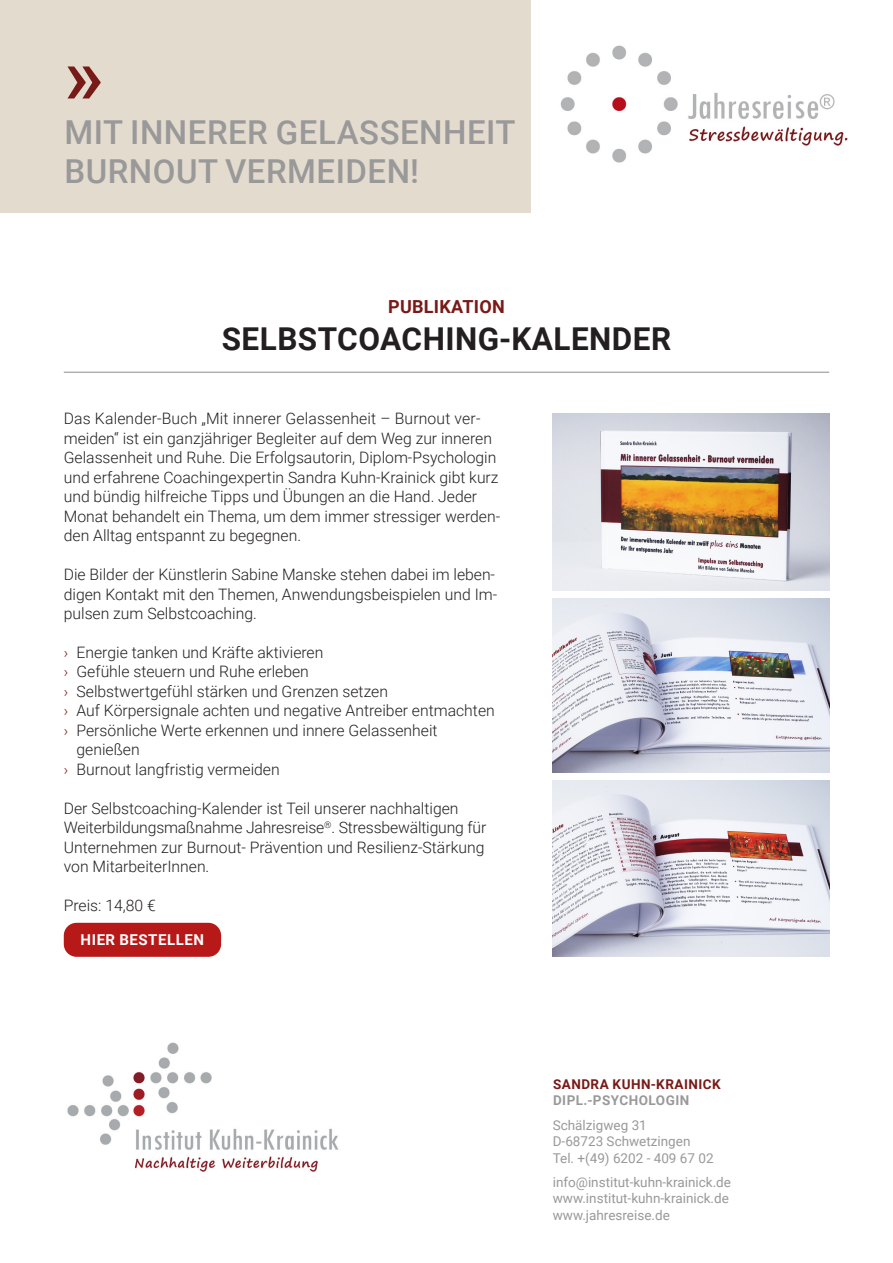
<style>
.page{position:relative;width:893px;height:1263px;background:#fff}
.page>*{position:absolute;margin:0;border:0;box-sizing:border-box;transform-origin:0 0}
.t1{font:500 82.05px "Roboto";color:#781a17}
.t2{font:500 33px/39.6px "Roboto";letter-spacing:.015em;color:#999}
.t3{font:700 31.5px "Roboto";letter-spacing:.015em;color:#231f20}
.t4{font:700 18px "Roboto";letter-spacing:.015em;color:#781a17}
.t5{font:300 15.75px/19.5px "Roboto";color:#231f20}
.t6{font:700 15px "Roboto";letter-spacing:.035em;color:#fff}
.t7{font:13.5px "Roboto";color:#999}
.t8{font:700 13.5px "Roboto";letter-spacing:.035em;color:#781a17}
.t9{font:700 13.5px "Roboto";letter-spacing:.035em;color:#999}
.s1{font-size:15px;color:#781a17}
</style>
<div class="page">
<div style="left:0;top:0;width:531px;height:213px;background:#e4dbcf"></div>
<img style="left:67px;top:1042px;width:272px;height:130px">
<hr style="left:64px;top:372px;width:765px;height:1px;background:#999">
<div style="left:64px;top:923px;width:157px;height:34px;background:#b71918;border-radius:13px"></div>
<img style="left:560px;top:45px;width:288px;height:118px">
<img style="left:553px;top:414px;width:276px;height:176px">
<img style="left:553px;top:780px;width:276px;height:177px">
<img style="left:553px;top:598px;width:276px;height:174px">
<p class="t1" style="left:64px;top:17px;width:41px">»</p>
<p class="t2" style="left:64px;top:111px;width:453px">MIT INNERER GELASSENHEIT<br>BURNOUT VERMEIDEN!</p>
<p class="t4" style="left:388px;top:294px;width:118px">PUBLIKATION</p>
<p class="t3" style="left:222px;top:317px;width:451px">SELBSTCOACHING-KALENDER</p>
<p class="t5" style="left:64px;top:408px;width:438px">Das Kalender-Buch „Mit innerer Gelassenheit – Burnout ver&shy;meiden“ ist ein ganzjähriger Begleiter auf dem Weg zur inneren Gelassenheit und Ruhe. Die Erfolgsautorin, Diplom-Psychologin und erfahrene Coachingexpertin Sandra Kuhn-Krainick gibt kurz und bündig hilfreiche Tipps und Übungen an die Hand. Jeder Monat behandelt ein Thema, um dem immer stressiger werden&shy;den Alltag entspannt zu begegnen.</p>
<p class="t5" style="left:64px;top:564px;width:435px">Die Bilder der Künstlerin Sabine Manske stehen dabei im leben&shy;digen Kontakt mit den Themen, Anwendungsbeispielen und Im&shy;pulsen zum Selbstcoaching.</p>
<p class="t5" style="left:64px;top:642px;width:261px"><span class="s1">›</span> Energie tanken und Kräfte aktivieren</p>
<p class="t5" style="left:64px;top:661px;width:247px"><span class="s1">›</span> Gefühle steuern und Ruhe erleben</p>
<p class="t5" style="left:64px;top:681px;width:326px"><span class="s1">›</span> Selbstwertgefühl stärken und Grenzen setzen</p>
<p class="t5" style="left:64px;top:700px;width:432px"><span class="s1">›</span> Auf Körpersignale achten und negative Antreiber entmachten</p>
<p class="t5" style="left:77px;top:720px;width:363px;text-indent:-13px"><span class="s1">›</span> Persönliche Werte erkennen und innere Gelassenheit genießen</p>
<p class="t5" style="left:64px;top:759px;width:217px"><span class="s1">›</span> Burnout langfristig vermeiden</p>
<p class="t5" style="left:64px;top:798px;width:424px">Der Selbstcoaching-Kalender ist Teil unserer nachhaltigen Weiterbildungsmaßnahme Jahresreise<sup>®</sup>. Stressbewältigung für Unternehmen zur Burnout- Prävention und Resilienz-Stärkung von MitarbeiterInnen.</p>
<p class="t5" style="left:64px;top:895px;width:94px">Preis: 14,80 €</p>
<p class="t6" style="left:81px;top:929px;width:125px">HIER BESTELLEN</p>
<p class="t8" style="left:553px;top:1075px;width:169px">SANDRA KUHN‐KRAINICK</p>
<p class="t9" style="left:553px;top:1091px;width:138px">DIPL.‐PSYCHOLOGIN</p>
<p class="t7" style="left:553px;top:1116px;width:96px">Schälzigweg 31</p>
<p class="t7" style="left:553px;top:1132px;width:139px">D‐68723 Schwetzingen</p>
<p class="t7" style="left:553px;top:1148px;width:162px">Tel. +(49) 6202 - 409 67 02</p>
<p class="t7" style="left:553px;top:1173px;width:180px">info@institut‐kuhn‐krainick.de</p>
<p class="t7" style="left:553px;top:1189px;width:178px">www.institut‐kuhn‐krainick.de</p>
<p class="t7" style="left:553px;top:1205px;width:119px">www.jahresreise.de</p>
</div>
